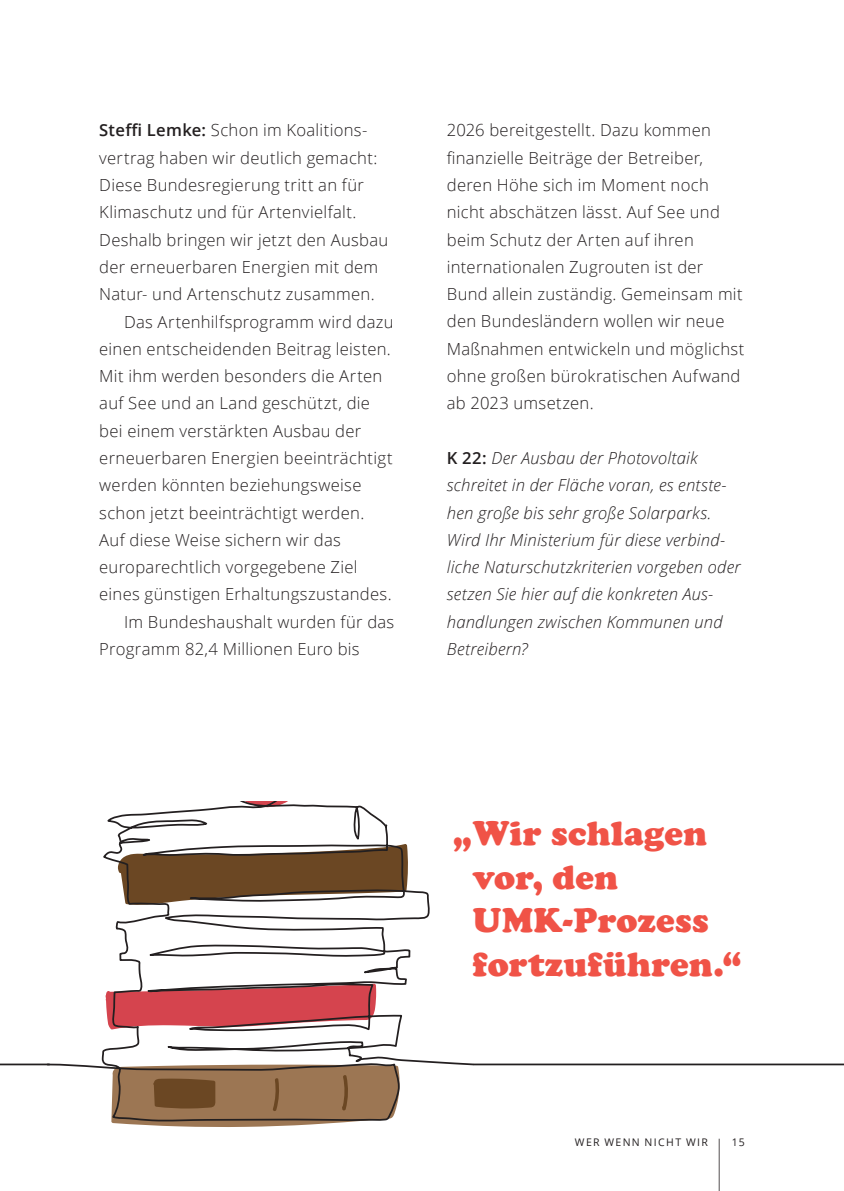
<style>
.page{position:relative;width:844px;height:1191px;background:#fff}
.page>*{position:absolute;margin:0;border:0;box-sizing:border-box;transform-origin:0 0}
.t1{font:68.25px "Open Sans";color:#231f20;scale:.15 1}
.t2{font:900 35px/43.8px "Cooper";letter-spacing:.01em;color:#f05347}
.t3{font:300 16.62px/27.3px "Open Sans";letter-spacing:.015em;color:#231f20}
.t4{font:italic 300 16.62px/27.3px "Open Sans";letter-spacing:.015em;color:#231f20}
.t5{font:10.5px "Open Sans";letter-spacing:.125em;color:#231f20}
.s1{font-weight:600}
.s2{font-weight:600;font-style:normal}
</style>
<div class="page">
<svg style="left:113px;top:1123px;width:219px;height:4px"></svg>
<svg style="left:46px;top:801px;width:427px;height:322px"></svg>
<hr style="left:0;top:1063px;width:50px;height:2px;background:#231f20">
<hr style="left:473px;top:1063px;width:370px;height:2px;background:#231f20">
<p class="t3" style="left:99px;top:116px;width:268px"><span class="s1">Steffi Lemke:</span> Schon im Koalitions-</p>
<p class="t3" style="left:99px;top:144px;width:279px">vertrag haben wir deutlich gemacht:</p>
<p class="t3" style="left:99px;top:171px;width:266px">Diese Bundesregierung tritt an für</p>
<p class="t3" style="left:99px;top:198px;width:258px">Klimaschutz und für Artenvielfalt.</p>
<p class="t3" style="left:99px;top:225px;width:290px">Deshalb bringen wir jetzt den Ausbau</p>
<p class="t3" style="left:99px;top:253px;width:280px">der erneuerbaren Energien mit dem</p>
<p class="t3" style="left:99px;top:280px;width:277px">Natur- und Artenschutz zusammen.</p>
<p class="t3" style="left:124px;top:307px;width:271px">Das Artenhilfsprogramm wird dazu</p>
<p class="t3" style="left:99px;top:335px;width:293px">einen entscheidenden Beitrag leisten.</p>
<p class="t3" style="left:99px;top:362px;width:284px">Mit ihm werden besonders die Arten</p>
<p class="t3" style="left:99px;top:389px;width:272px">auf See und an Land geschützt, die</p>
<p class="t3" style="left:99px;top:416px;width:263px">bei einem verstärkten Ausbau der</p>
<p class="t3" style="left:99px;top:444px;width:295px">erneuerbaren Energien beeinträchtigt</p>
<p class="t3" style="left:99px;top:471px;width:264px">werden könnten beziehungsweise</p>
<p class="t3" style="left:99px;top:498px;width:266px">schon jetzt beeinträchtigt werden.</p>
<p class="t3" style="left:99px;top:526px;width:243px">Auf diese Weise sichern wir das</p>
<p class="t3" style="left:99px;top:553px;width:260px">europarechtlich vorgegebene Ziel</p>
<p class="t3" style="left:99px;top:580px;width:294px">eines günstigen Erhaltungszustandes.</p>
<p class="t3" style="left:124px;top:607px;width:271px">Im Bundeshaushalt wurden für das</p>
<p class="t3" style="left:99px;top:635px;width:262px">Programm 82,4 Millionen Euro bis</p>
<p class="t3" style="left:446px;top:116px;width:299px">2026 bereitgestellt. Dazu kommen finanzielle Beiträge der Betreiber, deren Höhe sich im Moment noch nicht abschätzen lässt. Auf See und beim Schutz der Arten auf ihren internationalen Zugrouten ist der Bund allein zuständig. Gemeinsam mit den Bundesländern wollen wir neue Maßnahmen entwickeln und möglichst ohne großen bürokratischen Aufwand ab 2023 umsetzen.</p>
<p class="t4" style="left:446px;top:443px;width:295px"><span class="s2">K 22:</span> Der Ausbau der Photovoltaik schreitet in der Fläche voran, es entste&shy;hen große bis sehr große Solarparks.<br>Wird Ihr Ministerium für diese verbind&shy;liche Naturschutzkriterien vorgeben oder setzen Sie hier auf die konkreten Aus&shy;handlungen zwischen Kommunen und Betreibern?</p>
<h2 class="t2" style="left:472px;top:811px;width:270px;text-indent:-20px">„Wir schlagen vor, den<br>UMK-Prozess fortzuführen.“</h2>
<p class="t5" style="left:574px;top:1135px;width:134px">WER WENN NICHT WIR</p>
<h1 class="t1" style="left:716px;top:1119px;width:40px">|</h1>
<p class="t5" style="left:731px;top:1135px;width:14px">15</p>
</div>
